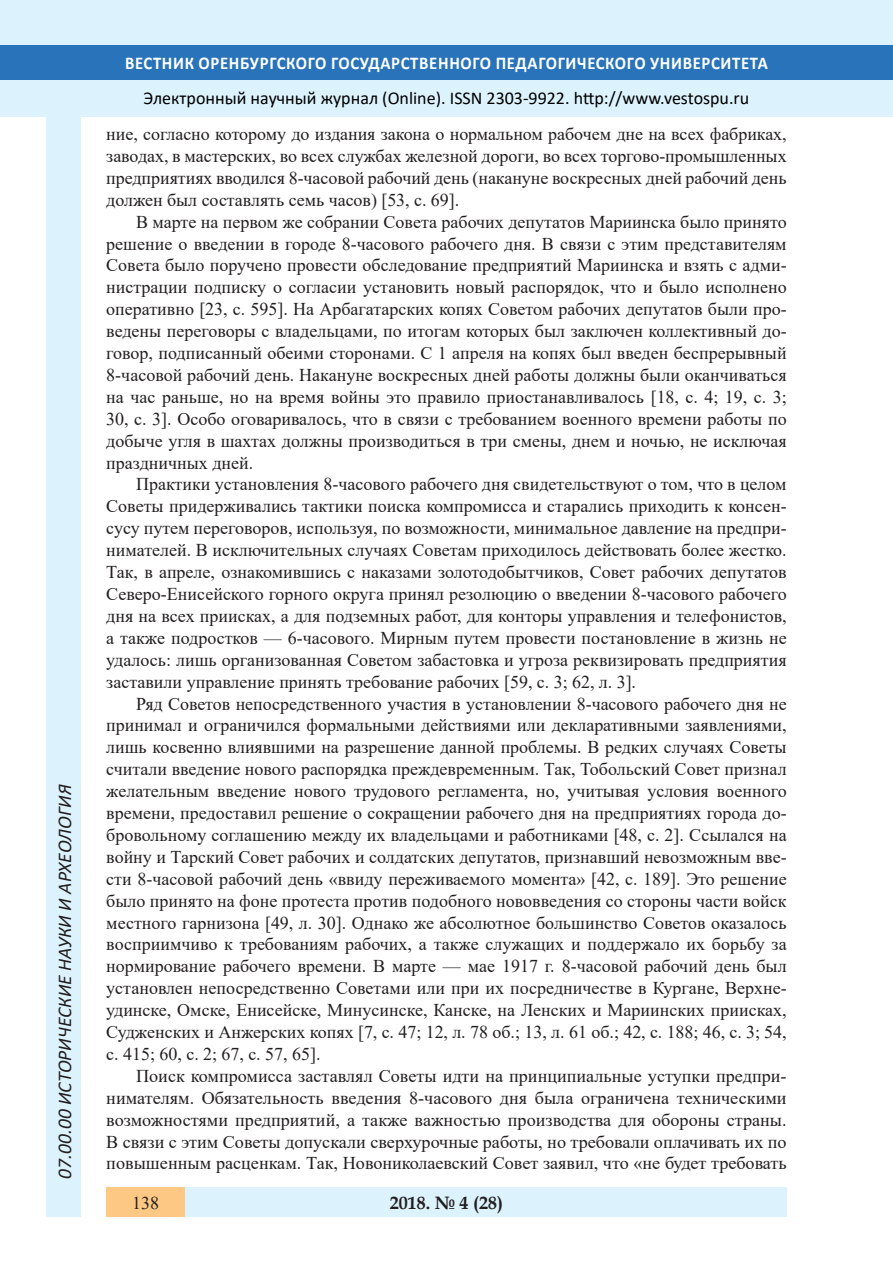
<style>
.page{position:relative;width:893px;height:1263px;background:#fff}
.page>*{position:absolute;margin:0;border:0;box-sizing:border-box;transform-origin:0 0}
.t1{font:italic 19.5px "Calibri";color:#231f20}
.Стиль2{font:18px/21.9px "Times New Roman";color:#231f20;text-align:justify}
.t2{font:18px "Calibri";color:#000}
.t3{font:700 18px "Calibri";letter-spacing:.04em;color:#fff;scale:.93 1}
.t4{font:700 18px "Book Antiqua";color:#231f20}
</style>
<div class="page">
<div style="left:0;top:0;width:893px;height:116px;background:#dcf2fc"></div>
<div style="left:0;top:45px;width:893px;height:34px;background:#2873ba"></div>
<div style="left:106px;top:1188px;width:681px;height:29px;background:#dcf2fc"></div>
<div style="left:106px;top:1188px;width:79px;height:29px;background:#fdc784"></div>
<div style="left:47px;top:116px;width:34px;height:1101px;background:#dcf2fc"></div>
<p class="t1" style="left:51px;top:1179px;width:395px;rotate:-90deg">07.00.00 ИСТОРИЧЕСКИЕ НАУКИ И АРХЕОЛОГИЯ</p>
<p class="t1" style="left:51px;top:1105px;width:206px;rotate:-90deg">БИОЛОГИЧЕСКИЕ НАУКИ</p>
<p class="t1" style="left:51px;top:1169px;width:11px;rotate:-90deg">3</p>
<p class="t3" style="left:125px;top:50px;width:693px">ВЕСТНИК ОРЕНБУРГСКОГО ГОСУДАРСТВЕННОГО ПЕДАГОГИЧЕСКОГО УНИВЕРСИТЕТА</p>
<p class="t2" style="left:144px;top:85px;width:607px">Электронный научный журнал (Online). ISSN 2303-9922. http://www.vestospu.ru</p>
<p class="t2" style="left:583px;top:85px;width:13px">t</p>
<p class="t2" style="left:583px;top:85px;width:13px">t</p>
<p class="Стиль2" style="left:106px;top:122px;width:682px">ние, согласно которому до издания закона о нормальном рабочем дне на всех фабриках, заводах, в мастерских, во всех службах железной дороги, во всех торгово-промышленных предприятиях вводился 8-часовой рабочий день (накануне воскресных дней рабочий день должен был составлять семь часов) [53, с. 69].</p>
<p class="Стиль2" style="left:106px;top:210px;width:682px;text-indent:30px">В марте на первом же собрании Совета рабочих депутатов Мариинска было принято решение о введении в городе 8-часового рабочего дня. В связи с этим представителям Совета было поручено провести обследование предприятий Мариинска и взять с адми&shy;нистрации подписку о согласии установить новый распорядок, что и было исполнено оперативно [23, с. 595]. На Арбагатарских копях Советом рабочих депутатов были про&shy;ведены переговоры с владельцами, по итогам которых был заключен коллективный до&shy;говор, подписанный обеими сторонами. С 1 апреля на копях был введен беспрерывный 8-часовой рабочий день. Накануне воскресных дней работы должны были оканчиваться на час раньше, но на время войны это правило приостанавливалось [18, с. 4; 19, с. 3; 30, с. 3]. Особо оговаривалось, что в связи с требованием военного времени работы по добыче угля в шахтах должны производиться в три смены, днем и ночью, не исключая праздничных дней.</p>
<p class="Стиль2" style="left:106px;top:473px;width:682px;text-indent:30px">Практики установления 8-часового рабочего дня свидетельствуют о том, что в целом Советы придерживались тактики поиска компромисса и старались приходить к консен&shy;сусу путем переговоров, используя, по возможности, минимальное давление на предпри&shy;нимателей. В исключительных случаях Советам приходилось действовать более жестко.<br>Так, в апреле, ознакомившись с наказами золотодобытчиков, Совет рабочих депутатов Северо-Енисейского горного округа принял резолюцию о введении 8-часового рабочего дня на всех приисках, а для подземных работ, для конторы управления и телефонистов, а также подростков — 6-часового. Мирным путем провести постановление в жизнь не удалось: лишь организованная Советом забастовка и угроза реквизировать предприятия заставили управление принять требование рабочих [59, с. 3; 62, л. 3].</p>
<p class="Стиль2" style="left:106px;top:692px;width:682px;text-indent:30px">Ряд Советов непосредственного участия в установлении 8-часового рабочего дня не принимал и ограничился формальными действиями или декларативными заявлениями, лишь косвенно влиявшими на разрешение данной проблемы. В редких случаях Советы считали введение нового распорядка преждевременным. Так, Тобольский Совет признал желательным введение нового трудового регламента, но, учитывая условия военного времени, предоставил решение о сокращении рабочего дня на предприятиях города до&shy;бровольному соглашению между их владельцами и работниками [48, с. 2]. Ссылался на войну и Тарский Совет рабочих и солдатских депутатов, признавший невозможным вве&shy;сти 8-часовой рабочий день «ввиду переживаемого момента» [42, с. 189]. Это решение было принято на фоне протеста против подобного нововведения со стороны части войск местного гарнизона [49, л. 30]. Однако же абсолютное большинство Советов оказалось восприимчиво к требованиям рабочих, а также служащих и поддержало их борьбу за нормирование рабочего времени. В марте — мае 1917 г. 8-часовой рабочий день был установлен непосредственно Советами или при их посредничестве в Кургане, Верхне&shy;удинске, Омске, Енисейске, Минусинске, Канске, на Ленских и Мариинских приисках, Судженских и Анжерских копях [7, с. 47; 12, л. 78 об.; 13, л. 61 об.; 42, с. 188; 46, с. 3; 54, с. 415; 60, с. 2; 67, с. 57, 65].</p>
<p class="Стиль2" style="left:106px;top:1064px;width:682px;text-indent:30px">Поиск компромисса заставлял Советы идти на принципиальные уступки предпри&shy;нимателям. Обязательность введения 8-часового дня была ограничена техническими возможностями предприятий, а также важностью производства для обороны страны.<br>В связи с этим Советы допускали сверхурочные работы, но требовали оплачивать их по повышенным расценкам. Так, Новониколаевский Совет заявил, что «не будет требовать</p>
<p class="t4" style="left:390px;top:1190px;width:115px">2018. № 4 (28)</p>
<p class="Стиль2" style="left:132px;top:1191px;width:28px">138</p>
<p class="t4" style="left:460px;top:1190px;width:39px">2 6</p>
<p class="t4" style="left:460px;top:1190px;width:39px">1 5</p>
</div>
